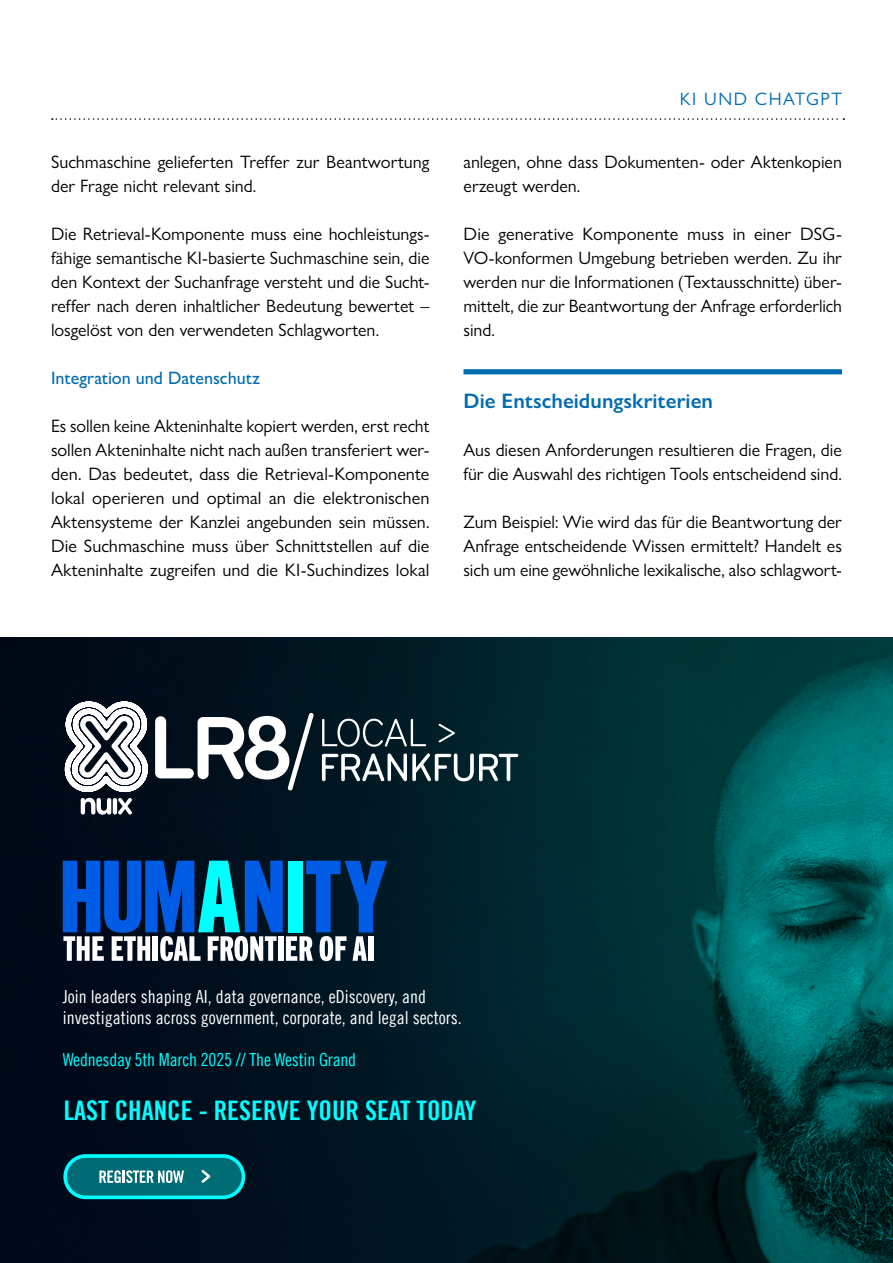
<style>
.page{position:relative;width:893px;height:1263px;background:#fff}
.page>*{position:absolute;margin:0;border:0;box-sizing:border-box;transform-origin:0 0}
.t1{font:27px "Trade Gothic LT Bold Cond Twenty";color:#0ff}
.h2_ZwischenU{font:600 21px "Gill Sans Nova";color:#006cb1}
.t2{font:18px/24px "Gill Sans Nova";color:#000;text-align:justify}
.t3{font:18px/21.6px "Trade Gothic LT Cond Eighteen";color:#fff}
.t4{font:18px "Trade Gothic LT Cond Eighteen";letter-spacing:-.01em;color:#0ff}
.h3_ZwischenU{font:500 18px "Gill Sans Nova";color:#006cb1}
.t5{font:18px "Gill Sans Nova";letter-spacing:.085em;color:#006cb1}
</style>
<div class="page">
<svg style="left:52px;top:118px;width:792px;height:2px"></svg>
<div style="left:463px;top:369px;width:379px;height:5px;background:#006cb1"></div>
<svg style="left:0;top:638px;width:893px;height:625px;background:#00272f"></svg>
<svg style="left:155px;top:713px;width:159px;height:77px"></svg>
<svg style="left:81px;top:798px;width:51px;height:17px"></svg>
<svg style="left:65px;top:701px;width:83px;height:91px"></svg>
<svg style="left:322px;top:719px;width:104px;height:28px;background:#364a52"></svg>
<svg style="left:439px;top:724px;width:16px;height:18px"></svg>
<svg style="left:322px;top:753px;width:196px;height:28px"></svg>
<svg style="left:63px;top:861px;width:324px;height:100px;background:#22619a"></svg>
<div style="left:368px;top:936px;width:5px;height:25px;background:#fff"></div>
<div style="left:65px;top:1156px;width:178px;height:41px;background:#006c75;border-radius:21px"></div>
<div style="left:63px;top:1154px;width:182px;height:45px;border:4px solid #0ff;border-radius:21px"></div>
<svg style="left:201px;top:1170px;width:10px;height:13px"></svg>
<svg style="left:99px;top:1170px;width:85px;height:13px"></svg>
<p class="t2" style="left:51px;top:150px;width:380px">Suchmaschine gelieferten Treffer zur Beantwortung der Frage nicht relevant sind.</p>
<p class="t2" style="left:51px;top:222px;width:380px">Die Retrieval-Komponente muss eine hochleistungs&shy;fähige semantische KI-basierte Suchmaschine sein, die den Kontext der Suchanfrage versteht und die Sucht&shy;reffer nach deren inhaltlicher Bedeutung bewertet – losgelöst von den verwendeten Schlagworten.</p>
<p class="h3_ZwischenU" style="left:51px;top:367px;width:210px">Integration und Datenschutz</p>
<p class="t2" style="left:51px;top:414px;width:380px">Es sollen keine Akteninhalte kopiert werden, erst recht sollen Akteninhalte nicht nach außen transferiert wer&shy;den. Das bedeutet, dass die Retrieval-Komponente lokal operieren und optimal an die elektronischen Aktensysteme der Kanzlei angebunden sein müssen.<br>Die Suchmaschine muss über Schnittstellen auf die Akteninhalte zugreifen und die KI-Suchindizes lokal</p>
<p class="t5" style="left:680px;top:87px;width:39px">KI und</p>
<p class="t5" style="left:755px;top:87px;width:27px">Chat</p>
<p class="t5" style="left:806px;top:87px;width:37px">GPT</p>
<p class="t2" style="left:463px;top:150px;width:380px">anlegen, ohne dass Dokumenten- oder Aktenkopien erzeugt werden.</p>
<p class="t2" style="left:463px;top:222px;width:380px">Die generative Komponente muss in einer DSG-VO-konformen Umgebung betrieben werden. Zu ihr werden nur die Informationen (Textausschnitte) über&shy;mittelt, die zur Beantwortung der Anfrage erforderlich sind.</p>
<p class="h2_ZwischenU" style="left:463px;top:388px;width:251px">Die Entscheidungskriterien</p>
<p class="t2" style="left:463px;top:438px;width:380px">Aus diesen Anforderungen resultieren die Fragen, die für die Auswahl des richtigen Tools entscheidend sind.</p>
<p class="t2" style="left:463px;top:510px;width:380px">Zum Beispiel: Wie wird das für die Beantwortung der Anfrage entscheidende Wissen ermittelt? Handelt es sich um eine gewöhnliche lexikalische, also schlagwort-</p>
<p class="t3" style="left:63px;top:985px;width:400px">Join leaders shaping AI, data governance, eDiscovery, and investigations across government, corporate, and legal sectors.</p>
<p class="t4" style="left:63px;top:1049px;width:295px">Wednesday 5th March 2025 // The Westin Grand</p>
<p class="t1" style="left:64px;top:1094px;width:414px">LAST CHANCE - RESERVE YOUR SEAT TODAY</p>
</div>
